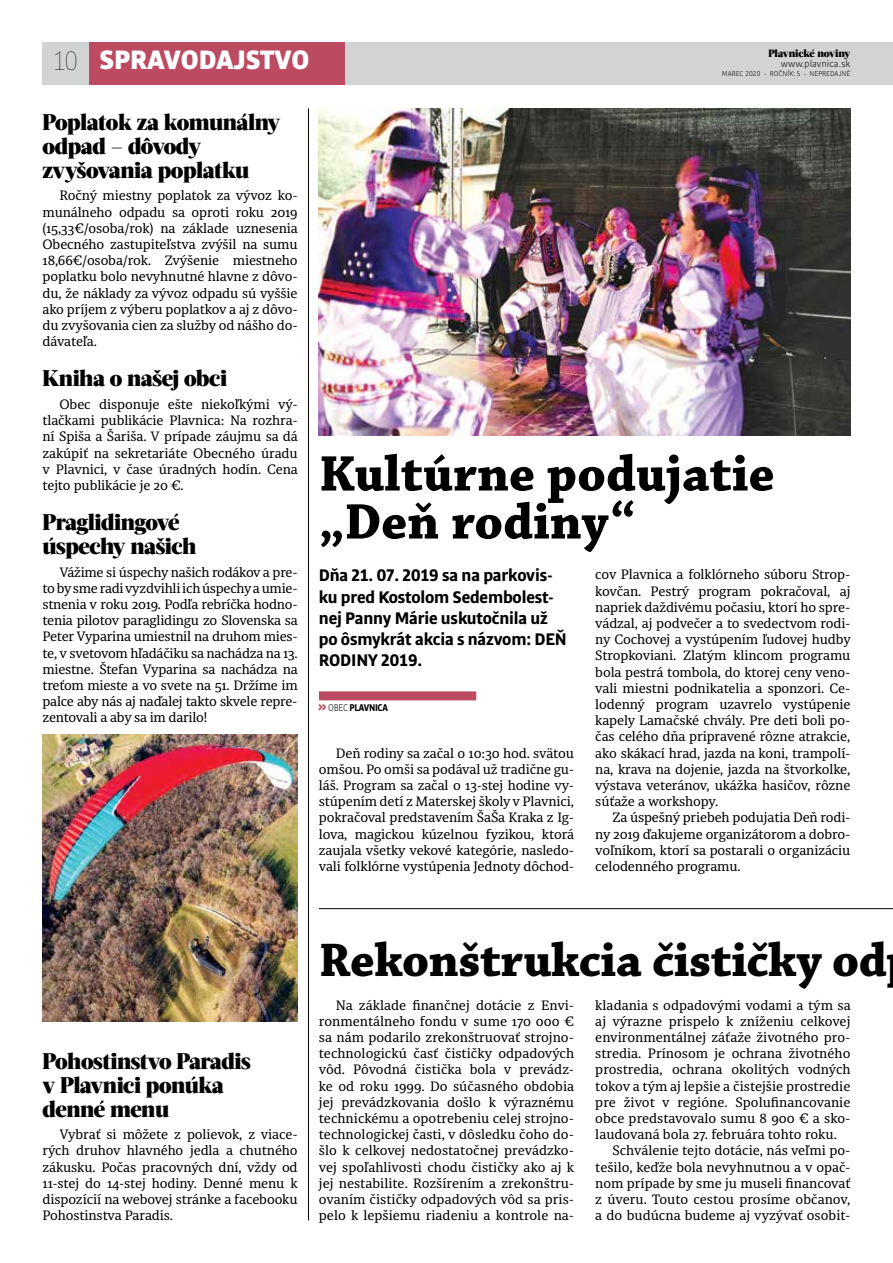
<style>
.page{position:relative;width:893px;height:1263px;background:#fff}
.page>*{position:absolute;margin:0;border:0;box-sizing:border-box;transform-origin:0 0}
.t1{font:700 52.5px/48px "Chaparral Pro";color:#000}
.t2{font:700 49.5px "Chaparral Pro";letter-spacing:-.01em;color:#000}
.t3{font:900 28.5px "Bulo";color:#fff}
.t4{font:900 22.5px/24px "Acta Headline W00";letter-spacing:-.02em;color:#000}
.t5{font:700 18px/21.3px "Bulo";letter-spacing:-.01em;color:#000}
.t6{font:13.5px/16.2px "Sindelar";letter-spacing:-.01em;color:#000;text-align:justify}
.t7{font:900 10.5px "Acta Headline W00";letter-spacing:-.01em;color:#000}
.t8{font:300 10.5px "Bulo";color:#000}
.t9{font:700 10.5px "Bulo";letter-spacing:-.03em;color:#000;scale:.9 1}
.t10{font:300 7.5px "Bulo";color:#000}
.s1{font-family:"Bulo Hair Dark";font-weight:400;color:#000}
.s2{font-family:"Amplitude Extra Comp";font-weight:900;font-size:19.5px;color:#bc4b61}
.s3{font-weight:300}
</style>
<div class="page">
<div style="left:43px;top:43px;width:850px;height:42px;background:#d1d3d4"></div>
<div style="left:89px;top:43px;width:255px;height:42px;background:#bc4b61"></div>
<img style="left:319px;top:108px;width:531px;height:328px">
<div style="left:319px;top:691px;width:157px;height:9px;background:#bc4b61"></div>
<hr style="left:308px;top:108px;width:1px;height:1112px;background:#000">
<hr style="left:319px;top:908px;width:574px;height:1px;background:#000">
<img style="left:43px;top:735px;width:255px;height:287px">
<h3 class="t3" style="left:53px;top:41px;width:257px"><span class="s1">10</span> SPRAVODAJSTVO</h3>
<p class="t7" style="left:768px;top:47px;width:84px">Plavnické noviny</p>
<p class="t8" style="left:781px;top:57px;width:71px">www.plavnica.sk</p>
<p class="t10" style="left:722px;top:69px;width:130px">MAREC 2020 - ROČNÍK: 5 - NEPREDAJNÉ</p>
<h3 class="t4" style="left:43px;top:110px;width:239px">Poplatok za komunálny odpad – dôvody zvyšovania poplatku</h3>
<p class="t6" style="left:43px;top:188px;width:257px;text-indent:17px">Ročný miestny poplatok za vývoz ko&shy;munálneho odpadu sa oproti roku 2019 (15,33€/osoba/rok) na základe uznesenia Obecného zastupiteľstva zvýšil na sumu 18,66€/osoba/rok. Zvýšenie miestneho poplatku bolo nevyhnutné hlavne z dôvo&shy;du, že náklady za vývoz odpadu sú vyššie ako príjem z výberu poplatkov a aj z dôvo&shy;du zvyšovania cien za služby od nášho do&shy;dávateľa.</p>
<h3 class="t4" style="left:43px;top:367px;width:186px">Kniha o našej obci</h3>
<p class="t6" style="left:43px;top:397px;width:257px;text-indent:17px">Obec disponuje ešte niekoľkými vý&shy;tlačkami publikácie Plavnica: Na rozhra&shy;ní Spiša a Šariša. V prípade záujmu sa dá zakúpiť na sekretariáte Obecného úradu v Plavnici, v čase úradných hodín. Cena tejto publikácie je 20 €.</p>
<h3 class="t4" style="left:43px;top:510px;width:155px">Praglidingové úspechy našich</h3>
<p class="t6" style="left:43px;top:565px;width:257px;text-indent:17px">Vážime si úspechy našich rodákov a pre&shy;to by sme radi vyzdvihli ich úspechy a umie&shy;stnenia v roku 2019. Podľa rebríčka hodno&shy;tenia pilotov paraglidingu zo Slovenska sa Peter Vyparina umiestnil na druhom mies&shy;te, v svetovom hľadáčiku sa nachádza na 13. miestne. Štefan Vyparina sa nachádza na treťom mieste a vo svete na 51. Držíme im palce aby nás aj naďalej takto skvele repre&shy;zentovali a aby sa im darilo!</p>
<h1 class="t1" style="left:319px;top:451px;width:457px">Kultúrne podujatie „Deň rodiny“</h1>
<h3 class="t5" style="left:319px;top:564px;width:249px">Dňa 21. 07. 2019 sa na parkovis&shy;ku pred Kostolom Sedembolest&shy;nej Panny Márie uskutočnila už po ôsmykrát akcia s názvom: DEŇ<br>RODINY 2019.</h3>
<p class="t6" style="left:595px;top:567px;width:257px">cov Plavnica a folklórneho súboru Strop&shy;kovčan. Pestrý program pokračoval, aj napriek daždivému počasiu, ktorí ho spre&shy;vádzal, aj podvečer a to svedectvom rodi&shy;ny Cochovej a vystúpením ľudovej hudby Stropkoviani. Zlatým klincom programu bola pestrá tombola, do ktorej ceny veno&shy;vali miestni podnikatelia a sponzori. Ce&shy;lodenný program uzavrelo vystúpenie kapely Lamačské chvály. Pre deti boli po&shy;čas celého dňa pripravené rôzne atrakcie, ako skákací hrad, jazda na koni, trampolí&shy;na, krava na dojenie, jazda na štvorkolke, výstava veteránov, ukážka hasičov, rôzne súťaže a workshopy.</p>
<p class="t6" style="left:595px;top:810px;width:257px;text-indent:17px">Za úspešný priebeh podujatia Deň rodi&shy;ny 2019 ďakujeme organizátorom a dobro&shy;voľníkom, ktorí sa postarali o organizáciu celodenného programu.</p>
<p class="t9" style="left:319px;top:701px;width:78px"><span class="s2">&gt;&gt;</span> <span class="s3">OBEC</span> PLAVNICA</p>
<p class="t6" style="left:319px;top:745px;width:257px;text-indent:17px">Deň rodiny sa začal o 10:30 hod. svätou omšou. Po omši sa podával už tradične gu&shy;láš. Program sa začal o 13-stej hodine vy&shy;stúpením detí z Materskej školy v Plavnici, pokračoval predstavením ŠaŠa Kraka z Ig&shy;lova, magickou kúzelnou fyzikou, ktorá zaujala všetky vekové kategórie, nasledo&shy;vali folklórne vystúpenia Jednoty dôchod-</p>
<h3 class="t4" style="left:43px;top:1049px;width:210px">Pohostinstvo Paradis v Plavnici ponúka denné menu</h3>
<p class="t6" style="left:43px;top:1127px;width:257px;text-indent:17px">Vybrať si môžete z polievok, z viace&shy;rých druhov hlavného jedla a chutného zákusku. Počas pracovných dní, vždy od 11-stej do 14-stej hodiny. Denné menu k dispozícií na webovej stránke a facebooku Pohostinstva Paradis.</p>
<h2 class="t2" style="left:319px;top:931px;width:570px">Rekonštrukcia čističky od</h2>
<p class="t6" style="left:319px;top:997px;width:257px;text-indent:17px">Na základe finančnej dotácie z Envi&shy;ronmentálneho fondu v sume 170 000 € sa nám podarilo zrekonštruovať strojno&shy;technologickú časť čističky odpadových vôd. Pôvodná čistička bola v prevádz&shy;ke od roku 1999. Do súčasného obdobia jej prevádzkovania došlo k výraznému technickému a opotrebeniu celej strojno&shy;technologickej časti, v dôsledku čoho do&shy;šlo k celkovej nedostatočnej prevádzko&shy;vej spoľahlivosti chodu čističky ako aj k jej nestabilite. Rozšírením a zrekonštru&shy;ovaním čističky odpadových vôd sa pris&shy;pelo k lepšiemu riadeniu a kontrole na-</p>
<p class="t6" style="left:595px;top:997px;width:257px">kladania s odpadovými vodami a tým sa aj výrazne prispelo k zníženiu celkovej environmentálnej záťaže životného pro&shy;stredia. Prínosom je ochrana životného prostredia, ochrana okolitých vodných tokov a tým aj lepšie a čistejšie prostredie pre život v regióne. Spolufinancovanie obce predstavovalo sumu 8 900 € a sko&shy;laudovaná bola 27. februára tohto roku.</p>
<p class="t6" style="left:595px;top:1143px;width:257px;text-indent:17px">Schválenie tejto dotácie, nás veľmi po&shy;tešilo, keďže bola nevyhnutnou a v opač&shy;nom prípade by sme ju museli financovať z úveru. Touto cestou prosíme občanov, a do budúcna budeme aj vyzývať osobit-</p>
</div>
